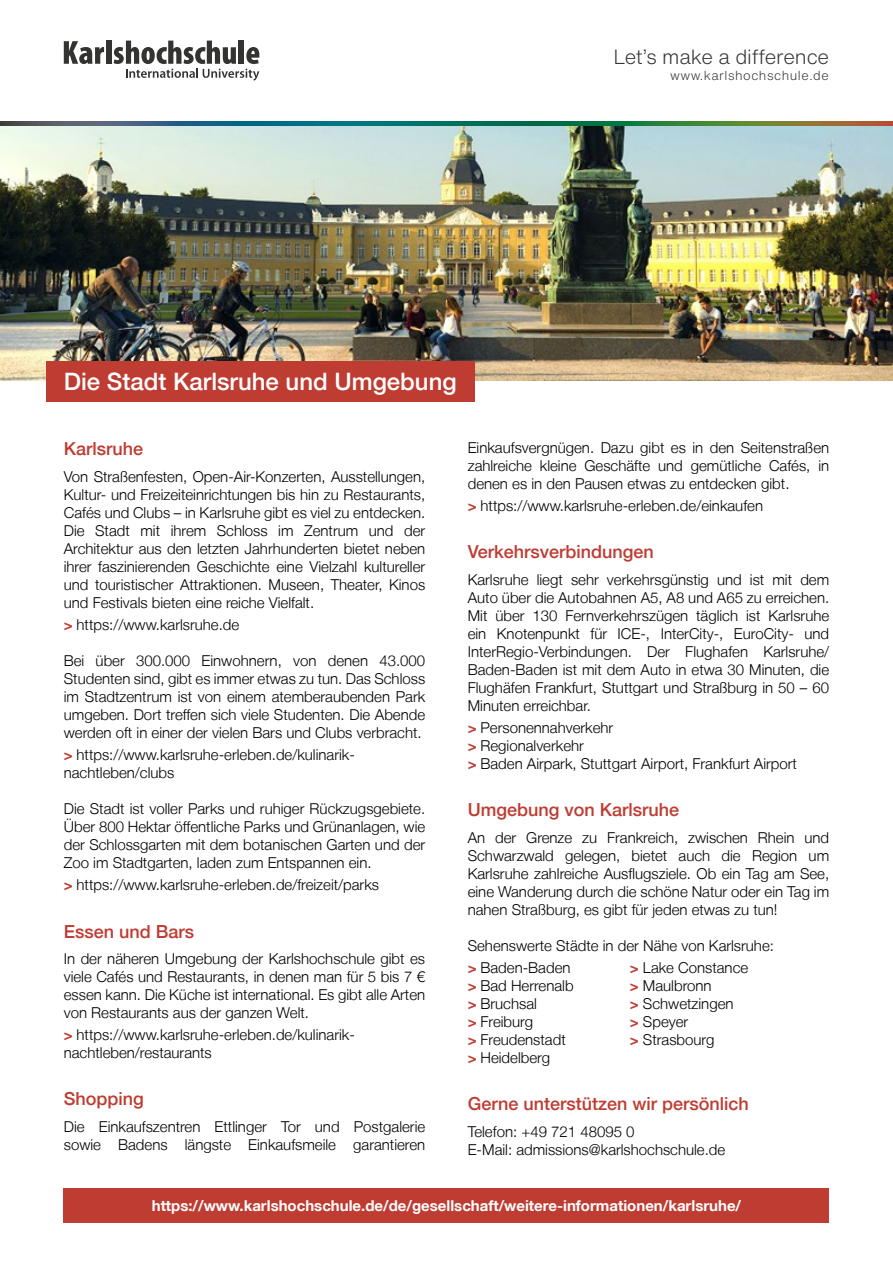
<style>
.page{position:relative;width:893px;height:1263px;background:#fff}
.page>*{position:absolute;margin:0;border:0;box-sizing:border-box;transform-origin:0 0}
.t1{font:500 24px "Helvetica Neue LT";color:#fff}
.t2{font:300 20.25px "Helvetica Now Text";letter-spacing:-.01em;color:#333332}
.t3{font:500 18px "Helvetica Neue LT";color:#be3c32}
.t4{font:300 15px/18px "Helvetica Neue LT";color:#000;text-align:justify}
.t5{font:700 15px "Helvetica Neue LT";color:#fff}
.t6{font:300 12.9px "Helvetica Now Text";letter-spacing:.04em;color:#333332}
.s1{font-weight:700;color:#be3c32}
</style>
<div class="page">
<img style="left:0;top:126px;width:893px;height:255px">
<svg style="left:0;top:121px;width:893px;height:5px;background:#306e5b"></svg>
<svg style="left:64px;top:41px;width:40px;height:23px"></svg>
<div style="left:106px;top:41px;width:6px;height:23px;background:#333332"></div>
<svg style="left:114px;top:41px;width:145px;height:40px"></svg>
<div style="left:46px;top:361px;width:429px;height:41px;background:#be3c32"></div>
<div style="left:64px;top:1188px;width:765px;height:34px;background:#be3c32"></div>
<h2 class="t2" style="left:614px;top:41px;width:217px">Let’s make a difference</h2>
<p class="t6" style="left:670px;top:65px;width:160px">www.karlshochschule.de</p>
<h1 class="t1" style="left:64px;top:367px;width:394px">Die Stadt Karlsruhe und Umgebung</h1>
<p class="t3" style="left:64px;top:438px;width:81px">Karlsruhe</p>
<p class="t4" style="left:64px;top:467px;width:363px">Von Straßenfesten, Open-Air-Konzerten, Ausstellungen, Kultur- und Freizeiteinrichtungen bis hin zu Restaurants, Cafés und Clubs – in Karlsruhe gibt es viel zu entdecken.<br>Die Stadt mit ihrem Schloss im Zentrum und der Architektur aus den letzten Jahrhunderten bietet neben ihrer faszinierenden Geschichte eine Vielzahl kultureller und touristischer Attraktionen. Museen, Theater, Kinos und Festivals bieten eine reiche Vielfalt.</p>
<p class="t4" style="left:64px;top:615px;width:177px"><span class="s1">&gt;</span> https://www.karlsruhe.de</p>
<p class="t4" style="left:64px;top:651px;width:363px">Bei über 300.000 Einwohnern, von denen 43.000<br>Studenten sind, gibt es immer etwas zu tun. Das Schloss im Stadtzentrum ist von einem atemberaubenden Park umgeben. Dort treffen sich viele Studenten. Die Abende werden oft in einer der vielen Bars und Clubs verbracht.</p>
<p class="t4" style="left:64px;top:745px;width:293px"><span class="s1">&gt;</span> https://www.karlsruhe-erleben.de/kulinarik&shy;nachtleben/clubs</p>
<p class="t4" style="left:64px;top:799px;width:363px">Die Stadt ist voller Parks und ruhiger Rückzugsgebiete.<br>Über 800 Hektar öffentliche Parks und Grünanlagen, wie der Schlossgarten mit dem botanischen Garten und der Zoo im Stadtgarten, laden zum Entspannen ein.</p>
<p class="t4" style="left:64px;top:876px;width:317px"><span class="s1">&gt;</span> https://www.karlsruhe-erleben.de/freizeit/parks</p>
<p class="t3" style="left:64px;top:920px;width:132px">Essen und Bars</p>
<p class="t4" style="left:64px;top:949px;width:363px">In der näheren Umgebung der Karlshochschule gibt es viele Cafés und Restaurants, in denen man für 5 bis 7 € essen kann. Die Küche ist international. Es gibt alle Arten von Restaurants aus der ganzen Welt.</p>
<p class="t4" style="left:64px;top:1026px;width:293px"><span class="s1">&gt;</span> https://www.karlsruhe-erleben.de/kulinarik&shy;nachtleben/restaurants</p>
<p class="t3" style="left:64px;top:1088px;width:82px">Shopping</p>
<p class="t4" style="left:64px;top:1117px;width:363px">Die Einkaufszentren Ettlinger Tor und Postgalerie sowie Badens längste Einkaufsmeile garantieren</p>
<p class="t4" style="left:468px;top:438px;width:363px">Einkaufsvergnügen. Dazu gibt es in den Seitenstraßen zahlreiche kleine Geschäfte und gemütliche Cafés, in denen es in den Pausen etwas zu entdecken gibt.</p>
<p class="t4" style="left:468px;top:497px;width:297px"><span class="s1">&gt;</span> https://www.karlsruhe-erleben.de/einkaufen</p>
<p class="t3" style="left:468px;top:541px;width:188px">Verkehrsverbindungen</p>
<p class="t4" style="left:468px;top:570px;width:363px">Karlsruhe liegt sehr verkehrsgünstig und ist mit dem Auto über die Autobahnen A5, A8 und A65 zu erreichen.<br>Mit über 130 Fernverkehrszügen täglich ist Karlsruhe ein Knotenpunkt für ICE-, InterCity-, EuroCity- und InterRegio-Verbindungen. Der Flughafen Karlsruhe/ Baden-Baden ist mit dem Auto in etwa 30 Minuten, die Flughäfen Frankfurt, Stuttgart und Straßburg in 50 – 60<br>Minuten erreichbar.</p>
<p class="t4" style="left:468px;top:718px;width:331px;text-align:left"><span class="s1">&gt;</span> Personennahverkehr<br><span class="s1">&gt;</span> Regionalverkehr<br><span class="s1">&gt;</span> Baden Airpark, Stuttgart Airport, Frankfurt Airport</p>
<p class="t3" style="left:468px;top:799px;width:213px">Umgebung von Karlsruhe</p>
<p class="t4" style="left:468px;top:828px;width:363px">An der Grenze zu Frankreich, zwischen Rhein und Schwarzwald gelegen, bietet auch die Region um Karlsruhe zahlreiche Ausflugsziele. Ob ein Tag am See, eine Wanderung durch die schöne Natur oder ein Tag im nahen Straßburg, es gibt für jeden etwas zu tun!</p>
<p class="t4" style="left:468px;top:934px;width:308px;line-height:22.2px">Sehenswerte Städte in der Nähe von Karlsruhe: <span class="s1">&gt;</span> Baden-Baden</p>
<p class="t4" style="left:630px;top:958px;width:120px"><span class="s1">&gt;</span> Lake Constance</p>
<p class="t4" style="left:468px;top:976px;width:107px"><span class="s1">&gt;</span> Bad Herrenalb</p>
<p class="t4" style="left:630px;top:976px;width:83px"><span class="s1">&gt;</span> Maulbronn</p>
<p class="t4" style="left:468px;top:994px;width:71px"><span class="s1">&gt;</span> Bruchsal</p>
<p class="t4" style="left:630px;top:994px;width:105px"><span class="s1">&gt;</span> Schwetzingen</p>
<p class="t4" style="left:468px;top:1012px;width:67px"><span class="s1">&gt;</span> Freiburg</p>
<p class="t4" style="left:630px;top:1012px;width:60px"><span class="s1">&gt;</span> Speyer</p>
<p class="t4" style="left:468px;top:1030px;width:100px"><span class="s1">&gt;</span> Freudenstadt</p>
<p class="t4" style="left:630px;top:1030px;width:86px"><span class="s1">&gt;</span> Strasbourg</p>
<p class="t4" style="left:468px;top:1048px;width:84px"><span class="s1">&gt;</span> Heidelberg</p>
<p class="t3" style="left:468px;top:1093px;width:283px">Gerne unterstützen wir persönlich</p>
<p class="t4" style="left:468px;top:1122px;width:259px">Telefon: +49 721 48095 0<br>E-Mail: admissions@karlshochschule.de</p>
<p class="t5" style="left:152px;top:1196px;width:591px">https://www.karlshochschule.de/de/gesellschaft/weitere-informationen/karlsruhe/</p>
</div>
